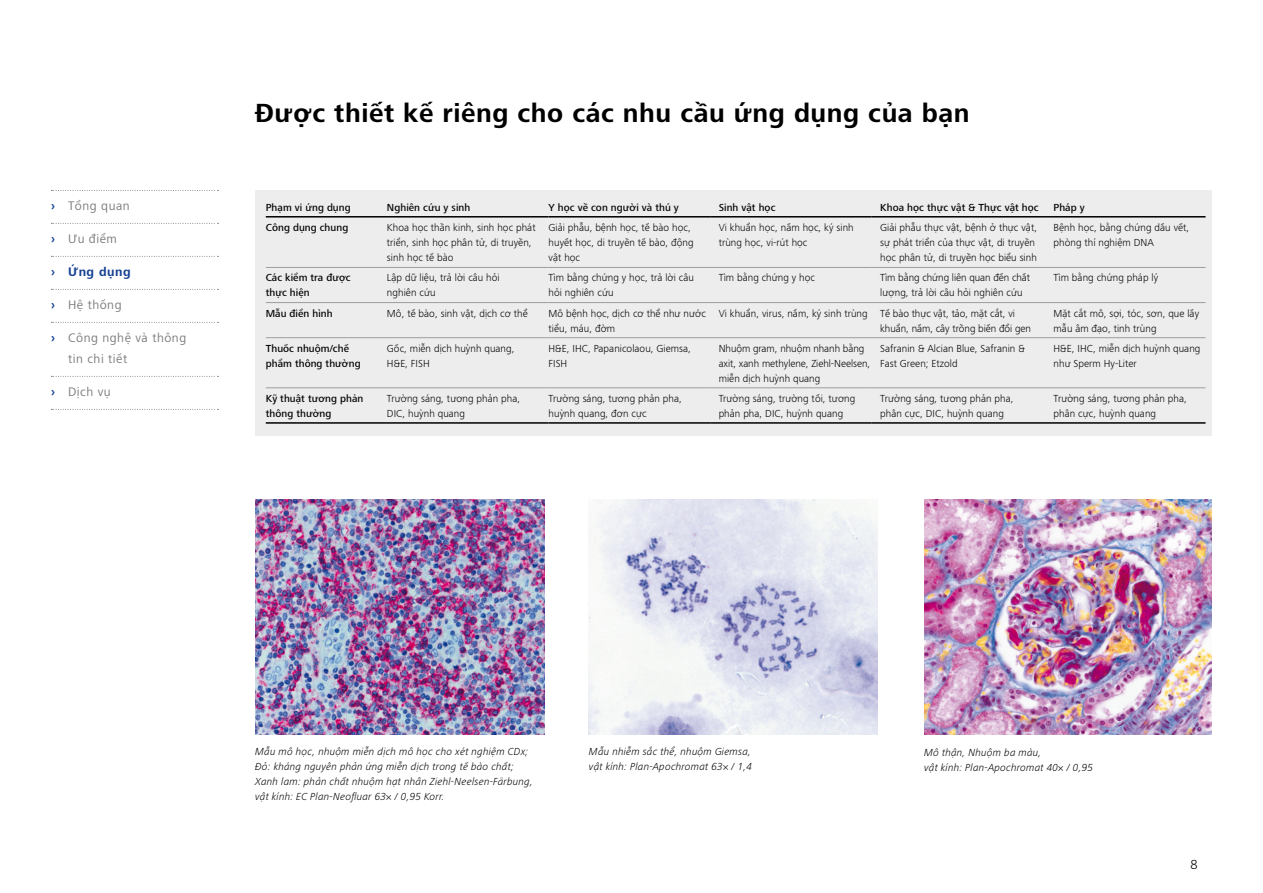
<style>
.page{position:relative;width:1263px;height:893px;background:#fff}
.page>*{position:absolute;margin:0;border:0;box-sizing:border-box;transform-origin:0 0}
.t1{font:700 27px "ZEISS Frutiger Next Viet";letter-spacing:.02em;color:#000}
.t2{font:300 13.5px "ZEISS Frutiger Next Viet";color:#000}
.t3{font:12.75px/21px "ZEISS Frutiger Next Viet";letter-spacing:.04em;color:#7c7b7b}
.t4{font:700 12.75px "ZEISS Frutiger Next Viet";letter-spacing:.04em;color:#164194}
.table_7_lt{font:300 10.5px/15px "ZEISS Frutiger Next Viet";letter-spacing:.005em;color:#000}
.caption_7_lt_it{font:italic 300 10.5px "ZEISS Frutiger Next Viet";letter-spacing:.02em;color:#000}
.table_7_med{font:500 10.5px/15px "ZEISS Frutiger Next Viet";letter-spacing:.005em;color:#000}
.s1{font-weight:700;color:#164194}
</style>
<div class="page">
<div style="left:255px;top:190px;width:957px;height:246px;background:#ededed"></div>
<img style="left:255px;top:500px;width:289px;height:234px">
<img style="left:589px;top:500px;width:288px;height:234px">
<img style="left:924px;top:500px;width:288px;height:234px">
<hr style="left:266px;top:216px;width:121px;height:2px;background:#000">
<hr style="left:387px;top:216px;width:162px;height:2px;background:#000">
<hr style="left:549px;top:216px;width:161px;height:2px;background:#000">
<hr style="left:710px;top:216px;width:162px;height:2px;background:#000">
<hr style="left:872px;top:216px;width:173px;height:2px;background:#000">
<hr style="left:1045px;top:216px;width:160px;height:2px;background:#000">
<hr style="left:387px;top:267px;width:162px;height:1px;background:#9d9d9c">
<hr style="left:549px;top:267px;width:161px;height:1px;background:#9d9d9c">
<hr style="left:710px;top:267px;width:162px;height:1px;background:#9d9d9c">
<hr style="left:872px;top:267px;width:173px;height:1px;background:#9d9d9c">
<hr style="left:1045px;top:267px;width:160px;height:1px;background:#9d9d9c">
<hr style="left:387px;top:302px;width:162px;height:1px;background:#9d9d9c">
<hr style="left:549px;top:302px;width:161px;height:1px;background:#9d9d9c">
<hr style="left:710px;top:302px;width:162px;height:1px;background:#9d9d9c">
<hr style="left:872px;top:302px;width:173px;height:1px;background:#9d9d9c">
<hr style="left:1045px;top:302px;width:160px;height:1px;background:#9d9d9c">
<hr style="left:387px;top:337px;width:162px;height:1px;background:#9d9d9c">
<hr style="left:549px;top:337px;width:161px;height:1px;background:#9d9d9c">
<hr style="left:710px;top:337px;width:162px;height:1px;background:#9d9d9c">
<hr style="left:872px;top:337px;width:173px;height:1px;background:#9d9d9c">
<hr style="left:1045px;top:337px;width:160px;height:1px;background:#9d9d9c">
<hr style="left:266px;top:267px;width:121px;height:1px;background:#9d9d9c">
<hr style="left:266px;top:302px;width:121px;height:1px;background:#9d9d9c">
<hr style="left:266px;top:388px;width:121px;height:1px;background:#9d9d9c">
<hr style="left:387px;top:388px;width:162px;height:1px;background:#9d9d9c">
<hr style="left:549px;top:388px;width:161px;height:1px;background:#9d9d9c">
<hr style="left:710px;top:388px;width:162px;height:1px;background:#9d9d9c">
<hr style="left:872px;top:388px;width:173px;height:1px;background:#9d9d9c">
<hr style="left:1045px;top:388px;width:160px;height:1px;background:#9d9d9c">
<hr style="left:266px;top:422px;width:121px;height:2px;background:#000">
<hr style="left:387px;top:422px;width:162px;height:2px;background:#000">
<hr style="left:549px;top:422px;width:161px;height:2px;background:#000">
<hr style="left:710px;top:422px;width:162px;height:2px;background:#000">
<hr style="left:872px;top:422px;width:173px;height:2px;background:#000">
<hr style="left:1045px;top:422px;width:160px;height:2px;background:#000">
<hr style="left:266px;top:337px;width:121px;height:1px;background:#9d9d9c">
<svg style="left:51px;top:190px;width:168px;height:1px"></svg>
<svg style="left:51px;top:223px;width:168px;height:1px"></svg>
<svg style="left:51px;top:256px;width:168px;height:1px"></svg>
<svg style="left:51px;top:289px;width:168px;height:1px"></svg>
<svg style="left:51px;top:322px;width:168px;height:1px"></svg>
<svg style="left:51px;top:376px;width:168px;height:1px"></svg>
<svg style="left:51px;top:409px;width:168px;height:1px"></svg>
<p class="t3" style="left:51px;top:195px;width:80px"><span class="s1">›</span> Tổng quan</p>
<p class="t3" style="left:51px;top:228px;width:67px"><span class="s1">›</span> Ưu điểm</p>
<p class="t4" style="left:51px;top:263px;width:81px">› Ứng dụng</p>
<p class="t3" style="left:51px;top:294px;width:72px"><span class="s1">›</span> Hệ thống</p>
<p class="t3" style="left:68px;top:327px;width:120px;text-indent:-17px"><span class="s1">›</span> Công nghệ và thông tin chi tiết</p>
<p class="t3" style="left:51px;top:381px;width:61px"><span class="s1">›</span> Dịch vụ</p>
<p class="t1" style="left:255px;top:93px;width:716px">Được thiết kế riêng cho các nhu cầu ứng dụng của bạn</p>
<p class="table_7_med" style="left:266px;top:199px;width:86px">Phạm vi ứng dụng</p>
<p class="table_7_med" style="left:387px;top:199px;width:85px">Nghiên cứu y sinh</p>
<p class="table_7_med" style="left:549px;top:199px;width:132px">Y học về con người và thú y</p>
<p class="table_7_med" style="left:719px;top:199px;width:58px">Sinh vật học</p>
<p class="table_7_med" style="left:880px;top:199px;width:160px">Khoa học thực vật &amp; Thực vật học</p>
<p class="table_7_med" style="left:1053px;top:199px;width:33px">Pháp y</p>
<p class="table_7_med" style="left:266px;top:220px;width:84px">Công dụng chung</p>
<p class="table_7_lt" style="left:387px;top:220px;width:150px">Khoa học thần kinh, sinh học phát triển, sinh học phân tử, di truyền, sinh học tế bào</p>
<p class="table_7_lt" style="left:549px;top:220px;width:147px">Giải phẫu, bệnh học, tế bào học, huyết học, di truyền tế bào, động vật học</p>
<p class="table_7_lt" style="left:719px;top:220px;width:137px">Vi khuẩn học, nấm học, ký sinh trùng học, vi-rút học</p>
<p class="table_7_lt" style="left:880px;top:220px;width:158px">Giải phẫu thực vật, bệnh ở thực vật, sự phát triển của thực vật, di truyền học phân tử, di truyền học biểu sinh</p>
<p class="table_7_lt" style="left:1053px;top:220px;width:137px">Bệnh học, bằng chứng dấu vết, phòng thí nghiệm DNA</p>
<p class="table_7_med" style="left:266px;top:270px;width:86px">Các kiểm tra được thực hiện</p>
<p class="table_7_lt" style="left:387px;top:270px;width:114px">Lập dữ liệu, trả lời câu hỏi nghiên cứu</p>
<p class="table_7_lt" style="left:549px;top:270px;width:147px">Tìm bằng chứng y học, trả lời câu hỏi nghiên cứu</p>
<p class="table_7_lt" style="left:719px;top:270px;width:98px">Tìm bằng chứng y học</p>
<p class="table_7_lt" style="left:880px;top:270px;width:151px">Tìm bằng chứng liên quan đến chất lượng, trả lời câu hỏi nghiên cứu</p>
<p class="table_7_lt" style="left:1053px;top:270px;width:106px">Tìm bằng chứng pháp lý</p>
<p class="table_7_med" style="left:266px;top:305px;width:68px">Mẫu điển hình</p>
<p class="table_7_lt" style="left:387px;top:305px;width:142px">Mô, tế bào, sinh vật, dịch cơ thể</p>
<p class="table_7_lt" style="left:549px;top:305px;width:159px">Mô bệnh học, dịch cơ thể như nước tiểu, máu, đờm</p>
<p class="table_7_lt" style="left:719px;top:305px;width:151px">Vi khuẩn, virus, nấm, ký sinh trùng</p>
<p class="table_7_lt" style="left:880px;top:305px;width:152px">Tế bào thực vật, tảo, mặt cắt, vi khuẩn, nấm, cây trồng biến đổi gen</p>
<p class="table_7_lt" style="left:1053px;top:305px;width:147px">Mặt cắt mô, sợi, tóc, sơn, que lấy mẫu âm đạo, tinh trùng</p>
<p class="table_7_med" style="left:266px;top:340px;width:96px">Thuốc nhuộm/chế phẩm thông thường</p>
<p class="table_7_lt" style="left:387px;top:340px;width:129px">Gốc, miễn dịch huỳnh quang,<br>H&amp;E, FISH</p>
<p class="table_7_lt" style="left:549px;top:340px;width:144px">H&amp;E, IHC, Papanicolaou, Giemsa,<br>FISH</p>
<p class="table_7_lt" style="left:719px;top:340px;width:153px">Nhuộm gram, nhuộm nhanh bằng axit, xanh methylene, Ziehl-Neelsen, miễn dịch huỳnh quang</p>
<p class="table_7_lt" style="left:880px;top:340px;width:146px">Safranin &amp; Alcian Blue, Safranin &amp;<br>Fast Green; Etzold</p>
<p class="table_7_lt" style="left:1053px;top:340px;width:148px">H&amp;E, IHC, miễn dịch huỳnh quang như Sperm Hy-Liter</p>
<p class="table_7_med" style="left:266px;top:390px;width:99px">Kỹ thuật tương phản thông thường</p>
<p class="table_7_lt" style="left:387px;top:390px;width:135px">Trường sáng, tương phản pha,<br>DIC, huỳnh quang</p>
<p class="table_7_lt" style="left:549px;top:390px;width:135px">Trường sáng, tương phản pha, huỳnh quang, đơn cực</p>
<p class="table_7_lt" style="left:719px;top:390px;width:138px">Trường sáng, trường tối, tương phản pha, DIC, huỳnh quang</p>
<p class="table_7_lt" style="left:880px;top:390px;width:135px">Trường sáng, tương phản pha, phân cực, DIC, huỳnh quang</p>
<p class="table_7_lt" style="left:1053px;top:390px;width:135px">Trường sáng, tương phản pha, phân cực, huỳnh quang</p>
<p class="caption_7_lt_it" style="left:255px;top:744px;width:275px">Mẫu mô học, nhuộm miễn dịch mô học cho xét nghiệm CDx;</p>
<p class="caption_7_lt_it" style="left:255px;top:759px;width:260px">Đỏ: kháng nguyên phản ứng miễn dịch trong tế bào chất;</p>
<p class="caption_7_lt_it" style="left:255px;top:774px;width:279px">Xanh lam: phản chất nhuộm hạt nhân Ziehl-Neelsen-Färbung,</p>
<p class="caption_7_lt_it" style="left:255px;top:789px;width:191px">vật kính: EC Plan-Neofluar 63× / 0,95 Korr.</p>
<p class="caption_7_lt_it" style="left:589px;top:744px;width:163px">Mẫu nhiễm sắc thể, nhuộm Giemsa,</p>
<p class="caption_7_lt_it" style="left:589px;top:759px;width:165px">vật kính: Plan-Apochromat 63× / 1,4</p>
<p class="caption_7_lt_it" style="left:924px;top:745px;width:119px">Mô thận, Nhuộm ba màu,</p>
<p class="caption_7_lt_it" style="left:924px;top:760px;width:170px">vật kính: Plan-Apochromat 40× / 0,95</p>
<p class="t2" style="left:1190px;top:855px;width:9px">8</p>
</div>
